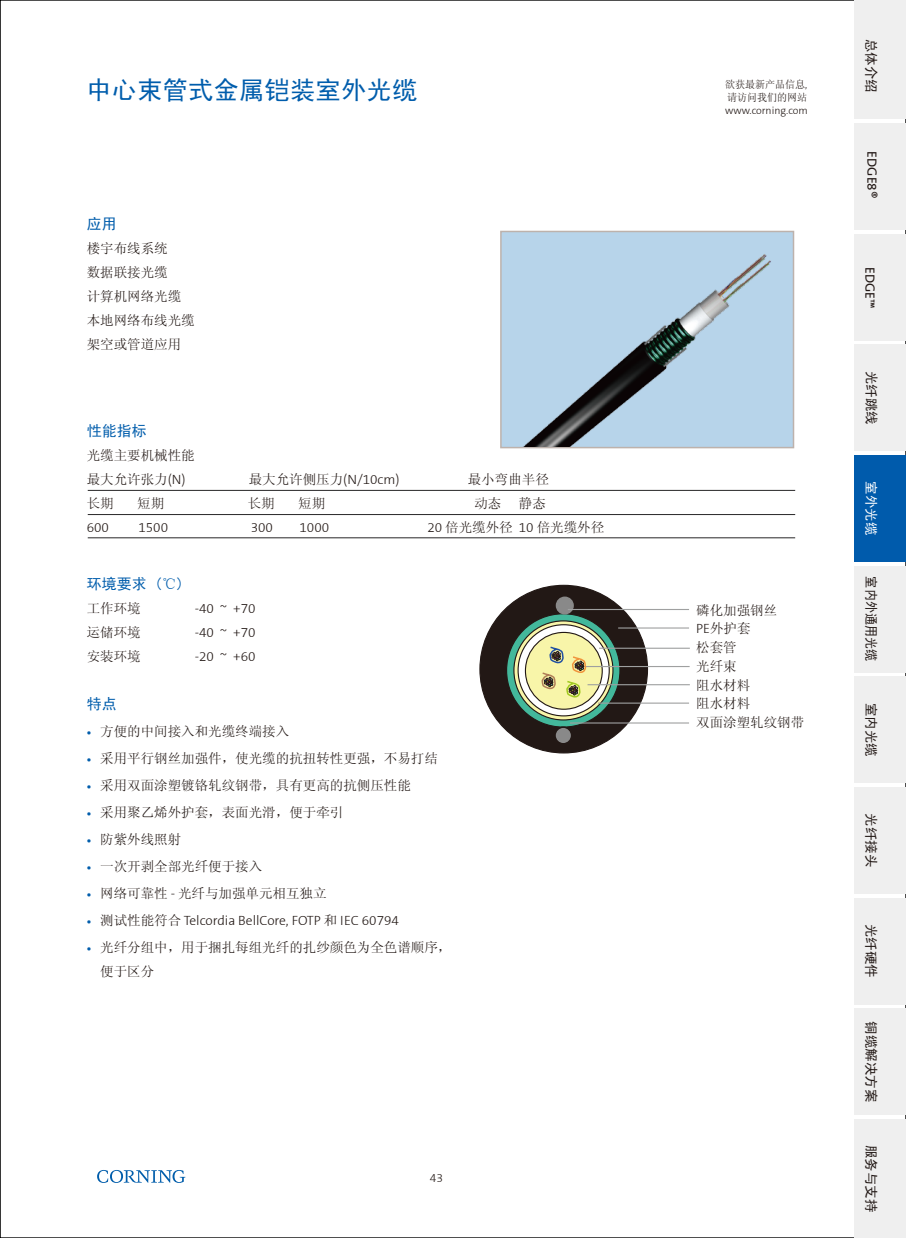
<style>
.page{position:relative;width:906px;height:1238px;background:#fff}
.page>*{position:absolute;margin:0;border:0;box-sizing:border-box;transform-origin:0 0}
.t1{font:25.5px "Sim Hei";color:#005dac}
.t2{font:15px "Sim Hei";color:#005dac}
.t3{font:13.5px/24px "Sim Sun";color:#221815}
.t4{font:300 13.5px "Corning Sans";color:#221815}
.t5{font:13.5px "Sim Hei";color:#221815}
.t6{font:13.5px "Corning Sans";color:#221815}
.t7{font:13.5px "Sim Hei";color:#221815;scale:.9 1}
.t8{font:13.5px "Sim Hei";color:#fff}
.t9{font:300 12px "Corning Sans";color:#221815}
.t10{font:10.5px/13.5px "Sim Sun";color:#221815;scale:.95 1}
.t11{font:300 10.5px "Corning Sans";color:#221815}
.s1{font-family:"Corning Sans";font-weight:300}
.s2{font-family:"Sim Sun";font-weight:400}
.s3{font-family:"Times New Roman";font-size:7.5px;color:#005dac}
.s4{font-family:"Times New Roman";font-weight:400;font-size:7.5px;color:#005dac}
</style>
<div class="page">
<svg style="left:97px;top:1170px;width:88px;height:12px"></svg>
<hr style="left:88px;top:490px;width:707px;height:1px;background:#282628">
<hr style="left:88px;top:514px;width:707px;height:1px;background:#282628">
<hr style="left:88px;top:537px;width:707px;height:1px;background:#282628">
<div style="left:500px;top:231px;width:294px;height:217px;background:#b7d4ea;border:2px solid #bdb2ac"></div>
<div style="left:855px;top:0;width:51px;height:119px;background:#efefef"></div>
<div style="left:855px;top:123px;width:51px;height:107px;background:#efefef"></div>
<div style="left:855px;top:234px;width:51px;height:106px;background:#efefef"></div>
<div style="left:855px;top:344px;width:51px;height:107px;background:#efefef"></div>
<div style="left:855px;top:455px;width:51px;height:106px;background:#005bac"></div>
<div style="left:855px;top:566px;width:51px;height:106px;background:#efefef"></div>
<div style="left:855px;top:676px;width:51px;height:107px;background:#efefef"></div>
<div style="left:855px;top:787px;width:51px;height:106px;background:#efefef"></div>
<div style="left:855px;top:1008px;width:51px;height:106px;background:#efefef"></div>
<div style="left:855px;top:1119px;width:51px;height:118px;background:#efefef"></div>
<div style="left:855px;top:897px;width:51px;height:107px;background:#efefef"></div>
<div style="left:480px;top:585px;width:167px;height:168px;background:#221815;border-radius:50%"></div>
<svg style="left:506px;top:613px;width:114px;height:114px;background:#3d9780"></svg>
<svg style="left:514px;top:621px;width:99px;height:99px"></svg>
<svg style="left:518px;top:624px;width:91px;height:92px;background:#dcdad9"></svg>
<div style="left:555px;top:727px;width:16px;height:16px;background:#898989;border-radius:50%"></div>
<div style="left:554px;top:726px;width:18px;height:18px;border:2px solid #221815;border-radius:50%"></div>
<div style="left:556px;top:597px;width:17px;height:16px;background:#898989;border-radius:50%"></div>
<div style="left:556px;top:596px;width:18px;height:18px;border:2px solid #898989;border-radius:50%"></div>
<hr style="left:568px;top:609px;width:121px;height:1px;background:#9fa0a0">
<hr style="left:618px;top:627px;width:71px;height:1px;background:#9fa0a0">
<div style="left:525px;top:632px;width:77px;height:77px;background:#f8f5a9;border-radius:50%"></div>
<div style="left:525px;top:632px;width:78px;height:77px;border:1px solid #221815;border-radius:50%"></div>
<hr style="left:599px;top:647px;width:91px;height:1px;background:#9fa0a0">
<hr style="left:581px;top:666px;width:108px;height:1px;background:#9fa0a0">
<hr style="left:587px;top:684px;width:103px;height:1px;background:#9fa0a0">
<hr style="left:598px;top:702px;width:91px;height:1px;background:#9fa0a0">
<hr style="left:570px;top:722px;width:119px;height:1px;background:#9fa0a0">
<svg style="left:549px;top:646px;width:15px;height:18px"></svg>
<svg style="left:572px;top:656px;width:15px;height:17px"></svg>
<svg style="left:566px;top:681px;width:15px;height:17px"></svg>
<svg style="left:541px;top:672px;width:15px;height:18px"></svg>
<img style="left:501px;top:231px;width:275px;height:216px">
<h1 class="t1" style="left:86px;top:77px;width:333px">中心束管式金属铠装室外光缆</h1>
<p class="t2" style="left:87px;top:216px;width:31px">应用</p>
<p class="t3" style="left:87px;top:236px;width:109px">楼宇布线系统<br>数据联接光缆<br>计算机网络光缆本地网络布线光缆架空或管道应用</p>
<p class="t2" style="left:87px;top:423px;width:61px">性能指标</p>
<p class="t3" style="left:87px;top:443px;width:109px">光缆主要机械性能最大允许张力<span class="s1">(N)</span></p>
<p class="t4" style="left:249px;top:471px;width:152px"><span class="s2">最大允许侧压力</span>(N/10cm)</p>
<p class="t3" style="left:468px;top:467px;width:82px">最小弯曲半径</p>
<p class="t3" style="left:87px;top:491px;width:28px">长期</p>
<p class="t3" style="left:137px;top:491px;width:28px">短期</p>
<p class="t3" style="left:248px;top:491px;width:28px">长期</p>
<p class="t3" style="left:298px;top:491px;width:28px">短期</p>
<p class="t3" style="left:474px;top:491px;width:28px">动态</p>
<p class="t3" style="left:519px;top:491px;width:28px">静态</p>
<p class="t4" style="left:87px;top:519px;width:24px">600</p>
<p class="t4" style="left:138px;top:519px;width:31px">1500</p>
<p class="t4" style="left:251px;top:519px;width:24px">300</p>
<p class="t4" style="left:299px;top:519px;width:31px">1000</p>
<p class="t3" style="left:427px;top:515px;width:178px"><span class="s1">20</span> 倍光缆外径 <span class="s1">10</span> 倍光缆外径</p>
<p class="t2" style="left:87px;top:576px;width:99px">环境要求 (℃)</p>
<p class="t3" style="left:87px;top:596px;width:55px">工作环境</p>
<p class="t4" style="left:195px;top:600px;width:62px">-40 ~ +70</p>
<p class="t3" style="left:87px;top:620px;width:55px">运储环境</p>
<p class="t4" style="left:195px;top:624px;width:62px">-40 ~ +70</p>
<p class="t3" style="left:87px;top:644px;width:55px">安装环境</p>
<p class="t4" style="left:195px;top:648px;width:62px">-20 ~ +60</p>
<p class="t2" style="left:87px;top:696px;width:31px">特点</p>
<p class="t3" style="left:87px;top:719px;width:204px"><span class="s3">●</span> 方便的中间接入和光缆终端接入</p>
<p class="t3" style="left:87px;top:746px;width:353px"><span class="s3">●</span> 采用平行钢丝加强件，使光缆的抗扭转性更强，不易打结</p>
<p class="t3" style="left:87px;top:773px;width:326px"><span class="s3">●</span> 采用双面涂塑镀铬轧纹钢带，具有更高的抗侧压性能</p>
<p class="t3" style="left:87px;top:800px;width:258px"><span class="s3">●</span> 采用聚乙烯外护套，表面光滑，便于牵引</p>
<p class="t3" style="left:87px;top:827px;width:96px"><span class="s3">●</span> 防紫外线照射</p>
<p class="t3" style="left:87px;top:854px;width:177px"><span class="s3">●</span> 一次开剥全部光纤便于接入</p>
<p class="t3" style="left:87px;top:881px;width:241px"><span class="s3">●</span> 网络可靠性 <span class="s1">-</span> 光纤与加强单元相互独立</p>
<p class="t4" style="left:87px;top:912px;width:314px"><span class="s4">●</span> <span class="s2">测试性能符合</span> Telcordia BellCore, FOTP <span class="s2">和</span> IEC 60794</p>
<p class="t3" style="left:100px;top:935px;width:353px;text-indent:-14px"><span class="s3">●</span> 光纤分组中，用于捆扎每组光纤的扎纱颜色为全色谱顺序，便于区分</p>
<p class="t9" style="left:430px;top:1171px;width:15px">43</p>
<p class="t10" style="left:725px;top:77px;width:88px">欲获最新产品信息<span class="s1">,</span>请访问我们的网站</p>
<p class="t11" style="left:725px;top:104px;width:84px">www.corning.com</p>
<p class="t3" style="left:696px;top:600px;width:109px;line-height:18.8px">磷化加强钢丝<br><span class="s1">PE</span>外护套<br>松套管<br>光纤束<br>阻水材料<br>阻水材料<br>双面涂塑轧纹钢带</p>
<p class="t5" style="left:878px;top:39px;width:55px;rotate:90deg">总体介绍</p>
<p class="t6" style="left:880px;top:151px;width:48px;rotate:90deg">EDGE8®</p>
<p class="t6" style="left:878px;top:267px;width:43px;rotate:90deg">EDGE™</p>
<p class="t5" style="left:878px;top:370px;width:55px;rotate:90deg">光纤跳线</p>
<p class="t8" style="left:878px;top:481px;width:55px;rotate:90deg">室外光缆</p>
<p class="t7" style="left:878px;top:576px;width:96px;rotate:90deg">室内外通用光缆</p>
<p class="t5" style="left:878px;top:702px;width:55px;rotate:90deg">室内光缆</p>
<p class="t5" style="left:878px;top:813px;width:55px;rotate:90deg">光纤接头</p>
<p class="t5" style="left:878px;top:923px;width:55px;rotate:90deg">光纤硬件</p>
<p class="t5" style="left:878px;top:1020px;width:82px;rotate:90deg">铜缆解决方案</p>
<p class="t5" style="left:878px;top:1144px;width:69px;rotate:90deg">服务与支持</p>
</div>
